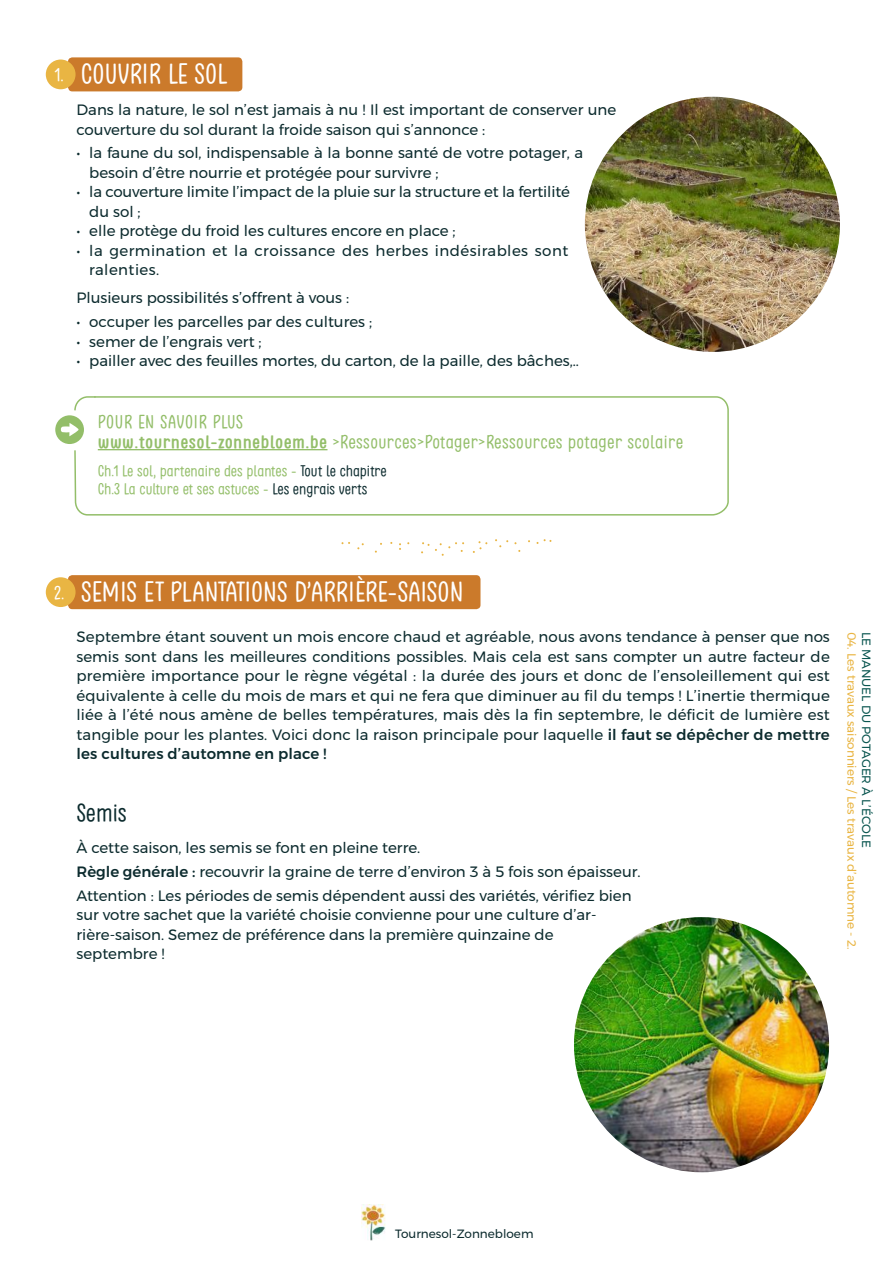
<style>
.page{position:relative;width:893px;height:1263px;background:#fff}
.page>*{position:absolute;margin:0;border:0;box-sizing:border-box;transform-origin:0 0}
.t1{font:27px "Clambake October Six";color:#fff}
.t2{font:24px "Clambake October Six";letter-spacing:-.005em;color:#0c2b2e}
.t3{font:18px/19.5px "Clambake October Six";letter-spacing:.02em;color:#93be69}
.t4{font:18px "Clambake October Six";color:#fff}
.t5{font:15px/19.5px "Montserrat";color:#0c2b2e}
.t6{font:15px/18px "Clambake October Six";color:#93be69}
.t7{font:15px/19.5px "Montserrat";letter-spacing:.03em;color:#0c2b2e}
.t8{font:12px "Montserrat";color:#e9b543}
.t9{font:12px "Montserrat";color:#0a5650}
.t10{font:12px "Montserrat";color:#0c2b2e}
.s1{font-weight:700}
.s2{color:#0c2b2e}
.s3{font-weight:500}
</style>
<div class="page">
<img style="left:362px;top:1205px;width:24px;height:36px">
<div style="left:68px;top:57px;width:174px;height:34px;background:#cb7a2b;border-radius:4px"></div>
<div style="left:68px;top:575px;width:412px;height:34px;background:#cb7a2b;border-radius:4px"></div>
<div style="left:46px;top:60px;width:30px;height:29px;background:#e9b543;border-radius:50%"></div>
<div style="left:46px;top:577px;width:30px;height:30px;background:#e9b543;border-radius:50%"></div>
<img style="left:585px;top:97px;width:255px;height:255px;border-radius:128px">
<img style="left:574px;top:917px;width:255px;height:255px;border-radius:128px">
<svg style="left:495px;top:539px;width:13px;height:8px"></svg>
<svg style="left:357px;top:543px;width:7px;height:6px"></svg>
<svg style="left:473px;top:541px;width:14px;height:12px"></svg>
<svg style="left:421px;top:542px;width:43px;height:14px"></svg>
<svg style="left:73px;top:396px;width:656px;height:120px"></svg>
<div style="left:55px;top:415px;width:29px;height:29px;background:#93be69;border-radius:50%"></div>
<svg style="left:60px;top:423px;width:19px;height:13px"></svg>
<p class="t4" style="left:55px;top:64px;width:10px">1.</p>
<h1 class="t1" style="left:81px;top:58px;width:147px">COUVRIR LE SOL</h1>
<p class="t5" style="left:77px;top:100px;width:541px">Dans la nature, le sol n’est jamais à nu ! Il est important de conserver une couverture du sol durant la froide saison qui s’annonce :</p>
<p class="t5" style="left:89px;top:143px;width:495px;text-indent:-13px">• la faune du sol, indispensable à la bonne santé de votre potager, a besoin d’être nourrie et protégée pour survivre ;</p>
<p class="t5" style="left:89px;top:182px;width:482px;text-indent:-13px">• la couverture limite l’impact de la pluie sur la structure et la fertilité du sol ;</p>
<p class="t5" style="left:77px;top:221px;width:381px">• elle protège du froid les cultures encore en place ;</p>
<p class="t7" style="left:89px;top:241px;width:480px;text-indent:-13px">• la germination et la croissance des herbes indésirables sont ralenties.</p>
<p class="t5" style="left:77px;top:288px;width:274px">Plusieurs possibilités s’offrent à vous :</p>
<p class="t5" style="left:77px;top:312px;width:297px">• occuper les parcelles par des cultures ;</p>
<p class="t5" style="left:77px;top:331px;width:187px">• semer de l’engrais vert ;</p>
<p class="t5" style="left:77px;top:351px;width:504px">• pailler avec des feuilles mortes, du carton, de la paille, des bâches,..</p>
<p class="t3" style="left:98px;top:412px;width:587px">POUR EN SAVOIR PLUS<br><span class="s1">www.tournesol-zonnebloem.be</span> &gt;Ressources&gt;Potager&gt;Ressources potager scolaire</p>
<p class="t6" style="left:98px;top:462px;width:291px">Ch.1 Le sol, partenaire des plantes - <span class="s2">Tout le chapitre<br></span>Ch.3 La culture et ses astuces - <span class="s2">Les engrais verts</span></p>
<p class="t4" style="left:54px;top:582px;width:12px">2.</p>
<h1 class="t1" style="left:81px;top:577px;width:385px">SEMIS ET PLANTATIONS D’ARRIÈRE-SAISON</h1>
<p class="t5" style="left:77px;top:627px;width:755px;text-align:justify">Septembre étant souvent un mois encore chaud et agréable, nous avons tendance à penser que nos semis sont dans les meilleures conditions possibles. Mais cela est sans compter un autre facteur de première importance pour le règne végétal : la durée des jours et donc de l’ensoleillement qui est équivalente à celle du mois de mars et qui ne fera que diminuer au fil du temps ! L’inertie thermique liée à l’été nous amène de belles températures, mais dès la fin septembre, le déficit de lumière est tangible pour les plantes. Voici donc la raison principale pour laquelle <span class="s3">il faut se dépêcher de mettre les cultures d’automne en place !</span></p>
<h2 class="t2" style="left:77px;top:799px;width:52px">Semis</h2>
<p class="t5" style="left:77px;top:836px;width:565px;line-height:23.7px">À cette saison, les semis se font en pleine terre.<br><span class="s3">Règle générale :</span> recouvrir la graine de terre d’environ 3 à 5 fois son épaisseur.<br>Attention : Les périodes de semis dépendent aussi des variétés, vérifiez bien</p>
<p class="t5" style="left:77px;top:905px;width:521px">sur votre sachet que la variété choisie convienne pour une culture d’ar&shy;rière-saison. Semez de préférence dans la première quinzaine de septembre !</p>
<p class="t8" style="left:861px;top:631px;width:319px;rotate:90deg">04. Les travaux saisonniers / Les travaux d’automne - 2.</p>
<p class="t9" style="left:876px;top:631px;width:218px;rotate:90deg">LE MANUEL DU POTAGER À L’ÉCOLE</p>
<p class="t10" style="left:395px;top:1225px;width:140px">Tournesol-Zonnebloem</p>
</div>
